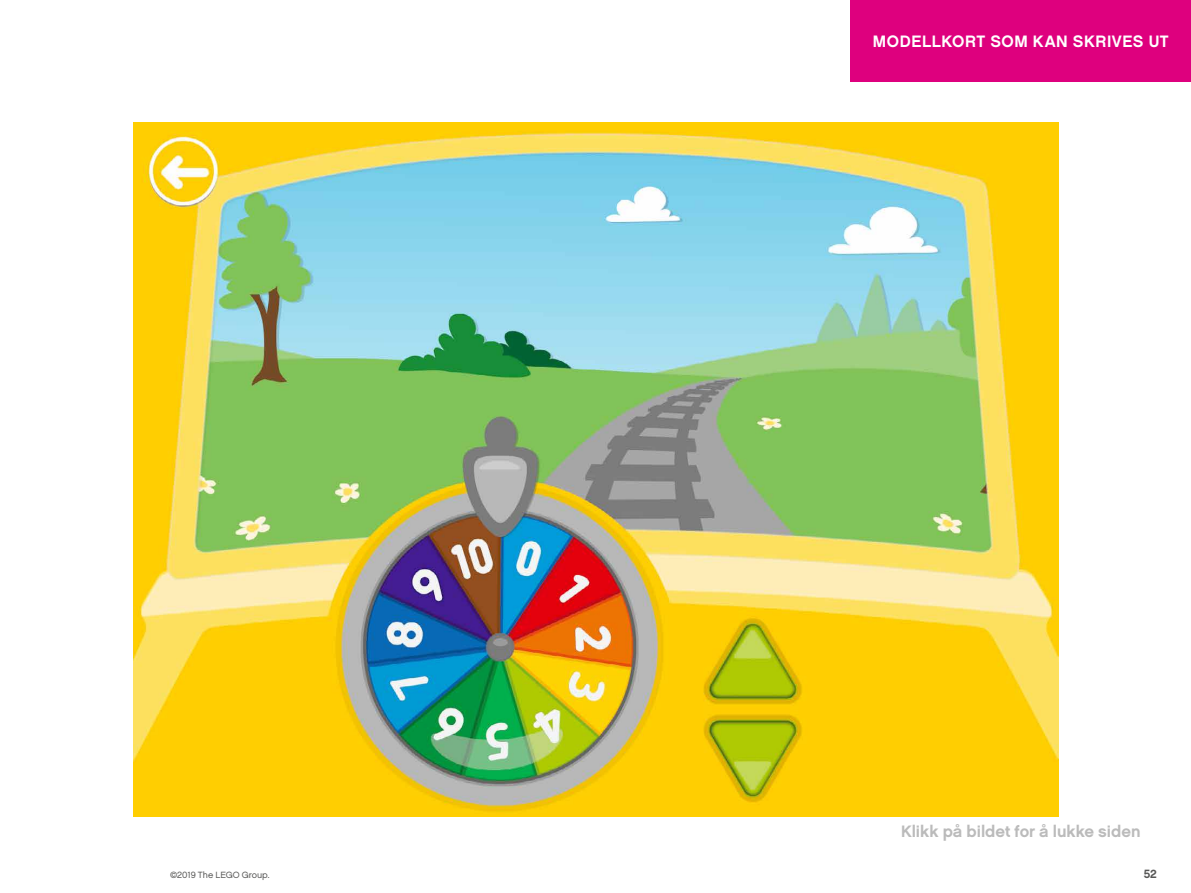
<style>
.page{position:relative;width:1191px;height:893px;background:#fff}
.page>*{position:absolute;margin:0;border:0;box-sizing:border-box;transform-origin:0 0}
.t1{font:700 16.5px "LEGO Chalet 60";color:#bbb}
.t2{font:700 16.5px "LEGO Chalet 60";letter-spacing:.035em;color:#fff}
.t3{font:700 12px "LEGO Chalet 60";color:#575756}
.t4{font:9px "LEGO Chalet 60";color:#575756}
</style>
<div class="page">
<div style="left:850px;top:0;width:341px;height:82px;background:#de007e"></div>
<img style="left:133px;top:122px;width:925px;height:694px">
<p class="t2" style="left:873px;top:30px;width:297px">MODELLKORT SOM KAN SKRIVES UT</p>
<p class="t1" style="left:901px;top:821px;width:241px">Klikk på bildet for å lukke siden</p>
<p class="t4" style="left:170px;top:869px;width:101px">©2019 The LEGO Group.</p>
<p class="t3" style="left:1143px;top:866px;width:15px">52</p>
</div>
